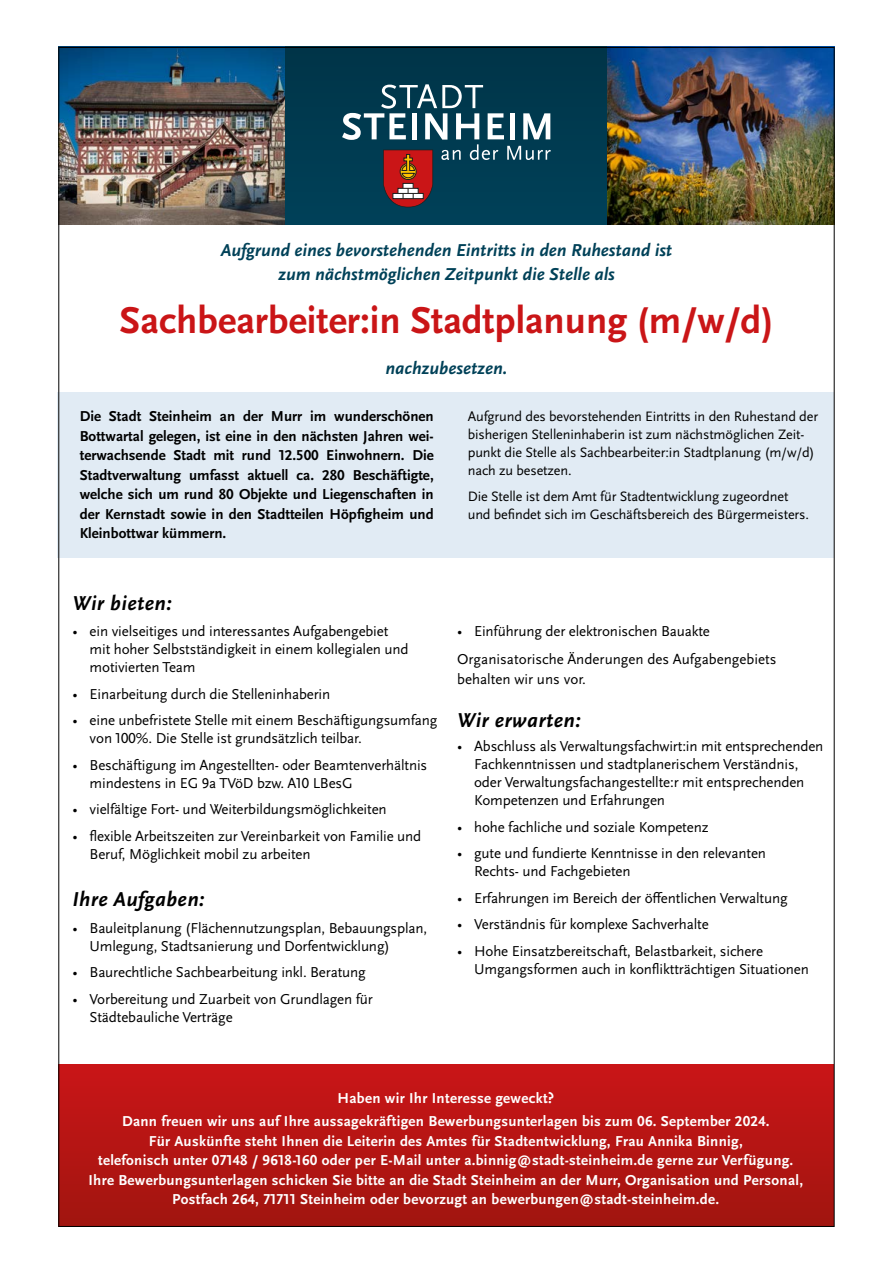
<style>
.page{position:relative;width:893px;height:1263px;background:#fff}
.page>*{position:absolute;margin:0;border:0;box-sizing:border-box;transform-origin:0 0}
.t1{font:700 39px "Scala Sans Pro";color:#ca1517}
.t2{font:italic 700 21px "Scala Sans Pro";letter-spacing:.02em;color:#000}
.t3{font:italic 700 18px/24px "Scala Sans Pro";color:#004158;text-align:center}
.t4{font:15px/18px "Scala Sans Pro";letter-spacing:-.01em;color:#000}
.t5{font:700 15px/19.5px "Scala Sans Pro";letter-spacing:.02em;color:#fff;text-align:center}
.t6{font:700 15px/19.5px "Scala Sans Pro";color:#000;text-align:justify}
.t7{font:14.25px/18px "Scala Sans Pro";letter-spacing:-.01em;color:#000}
</style>
<div class="page">
<div style="left:58px;top:47px;width:777px;height:177px;background:#00394f"></div>
<svg style="left:342px;top:84px;width:209px;height:123px"></svg>
<img style="left:60px;top:49px;width:225px;height:175px">
<img style="left:607px;top:47px;width:228px;height:177px">
<div style="left:57px;top:392px;width:777px;height:165px;background:#e1ebf4"></div>
<div style="left:58px;top:1064px;width:775px;height:163px;background:linear-gradient(to bottom,#ca1518,#a1150f)"></div>
<p class="t3" style="left:221px;top:238px;width:453px">Aufgrund eines bevorstehenden Eintritts in den Ruhestand ist zum nächstmöglichen Zeitpunkt die Stelle als</p>
<h1 class="t1" style="left:120px;top:298px;width:655px">Sachbearbeiter:in Stadtplanung (m/w/d)</h1>
<p class="t3" style="left:386px;top:356px;width:123px">nachzubesetzen.</p>
<p class="t6" style="left:80px;top:407px;width:356px">Die Stadt Steinheim an der Murr im wunderschönen Bottwartal gelegen, ist eine in den nächsten Jahren wei&shy;terwachsende Stadt mit rund 12.500 Einwohnern. Die Stadtverwaltung umfasst aktuell ca. 280 Beschäftigte, welche sich um rund 80 Objekte und Liegenschaften in der Kernstadt sowie in den Stadtteilen Höpfigheim und Kleinbottwar kümmern.</p>
<p class="t7" style="left:468px;top:407px;width:352px">Aufgrund des bevorstehenden Eintritts in den Ruhestand der bisherigen Stelleninhaberin ist zum nächstmöglichen Zeit&shy;punkt die Stelle als Sachbearbeiter:in Stadtplanung (m/w/d) nach zu besetzen.</p>
<p class="t7" style="left:468px;top:488px;width:343px">Die Stelle ist dem Amt für Stadtentwicklung zugeordnet und befindet sich im Geschäftsbereich des Bürgermeisters.</p>
<h2 class="t2" style="left:73px;top:591px;width:101px">Wir bieten:</h2>
<p class="t4" style="left:90px;top:622px;width:321px;text-indent:-17px">• ein vielseitiges und interessantes Aufgabengebiet mit hoher Selbstständigkeit in einem kollegialen und motivierten Team</p>
<p class="t4" style="left:73px;top:685px;width:259px">• Einarbeitung durch die Stelleninhaberin</p>
<p class="t4" style="left:90px;top:711px;width:349px;text-indent:-17px">• eine unbefristete Stelle mit einem Beschäftigungsumfang von 100%. Die Stelle ist grundsätzlich teilbar.</p>
<p class="t4" style="left:90px;top:756px;width:339px;text-indent:-17px">• Beschäftigung im Angestellten- oder Beamtenverhältnis mindestens in EG 9a TVöD bzw. A10 LBesG</p>
<p class="t4" style="left:73px;top:800px;width:316px">• vielfältige Fort- und Weiterbildungsmöglichkeiten</p>
<p class="t4" style="left:90px;top:827px;width:333px;text-indent:-17px">• flexible Arbeitszeiten zur Vereinbarkeit von Familie und<br>Beruf, Möglichkeit mobil zu arbeiten</p>
<h2 class="t2" style="left:73px;top:887px;width:133px">Ihre Aufgaben:</h2>
<p class="t4" style="left:90px;top:919px;width:339px;text-indent:-17px">• Bauleitplanung (Flächennutzungsplan, Bebauungsplan,<br>Umlegung, Stadtsanierung und Dorfentwicklung)</p>
<p class="t4" style="left:73px;top:963px;width:295px">• Baurechtliche Sachbearbeitung inkl. Beratung</p>
<p class="t4" style="left:90px;top:990px;width:285px;text-indent:-17px">• Vorbereitung und Zuarbeit von Grundlagen für<br>Städtebauliche Verträge</p>
<p class="t4" style="left:457px;top:617px;width:321px;line-height:28px">• Einführung der elektronischen Bauakte<br>Organisatorische Änderungen des Aufgabengebiets</p>
<p class="t4" style="left:457px;top:670px;width:130px">behalten wir uns vor.</p>
<h2 class="t2" style="left:457px;top:708px;width:125px">Wir erwarten:</h2>
<p class="t4" style="left:474px;top:737px;width:351px;text-indent:-17px">• Abschluss als Verwaltungsfachwirt:in mit entsprechenden Fachkenntnissen und stadtplanerischem Verständnis, oder Verwaltungsfachangestellte:r mit entsprechenden Kompetenzen und Erfahrungen</p>
<p class="t4" style="left:457px;top:818px;width:253px">• hohe fachliche und soziale Kompetenz</p>
<p class="t4" style="left:474px;top:844px;width:293px;text-indent:-17px">• gute und fundierte Kenntnisse in den relevanten<br>Rechts- und Fachgebieten</p>
<p class="t4" style="left:457px;top:889px;width:332px">• Erfahrungen im Bereich der öffentlichen Verwaltung</p>
<p class="t4" style="left:457px;top:915px;width:253px">• Verständnis für komplexe Sachverhalte</p>
<p class="t4" style="left:474px;top:942px;width:336px;text-indent:-17px">• Hohe Einsatzbereitschaft, Belastbarkeit, sichere<br>Umgangsformen auch in konfliktträchtigen Situationen</p>
<p class="t5" style="left:122px;top:1086px;width:649px;line-height:23.5px">Haben wir Ihr Interesse geweckt?<br>Dann freuen wir uns auf Ihre aussagekräftigen Bewerbungsunterlagen bis zum 06. September 2024.</p>
<p class="t5" style="left:88px;top:1131px;width:716px">Für Auskünfte steht Ihnen die Leiterin des Amtes für Stadtentwicklung, Frau Annika Binnig,<br>telefonisch unter 07148 / 9618-160 oder per E-Mail unter a.binnig@stadt-steinheim.de gerne zur Verfügung.<br>Ihre Bewerbungsunterlagen schicken Sie bitte an die Stadt Steinheim an der Murr, Organisation und Personal, Postfach 264, 71711 Steinheim oder bevorzugt an bewerbungen@stadt-steinheim.de.</p>
</div>
